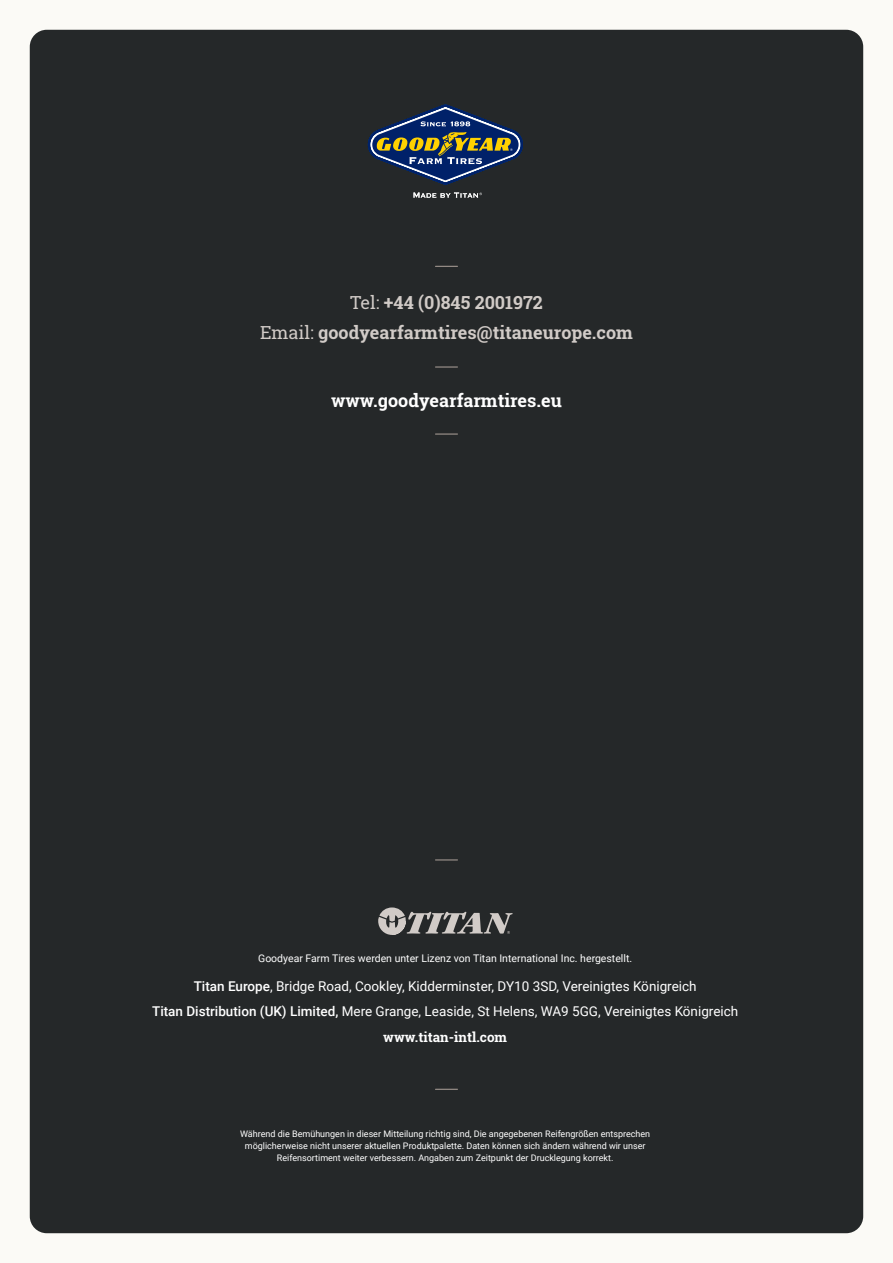
<style>
.page{position:relative;width:893px;height:1263px;background:#fbfaf6}
.page>*{position:absolute;margin:0;border:0;box-sizing:border-box;transform-origin:0 0}
.t1{font:700 18px/29.7px "Roboto Slab";color:#d1cbc7;text-align:center}
.t2{font:700 18px "Roboto Slab";color:#fff}
.t3{font:13.5px/25.2px "Roboto";color:#fff;text-align:center}
.t4{font:700 13.5px "Roboto Slab";color:#fff}
.t5{font:10.5px "Roboto";color:#fff}
.t6{font:9px/12px "Roboto";color:#fff;text-align:center}
.s1{font-weight:400}
.s2{font-weight:500}
</style>
<div class="page">
<div style="left:30px;top:30px;width:833px;height:1203px;background:#252829;border-radius:17px"></div>
<svg style="left:378px;top:907px;width:135px;height:28px"></svg>
<svg style="left:435px;top:859px;width:22px;height:1px"></svg>
<svg style="left:435px;top:1089px;width:22px;height:1px"></svg>
<svg style="left:368px;top:105px;width:155px;height:80px"></svg>
<svg style="left:413px;top:192px;width:69px;height:6px"></svg>
<hr style="left:435px;top:366px;width:22px;height:2px;background:#a79c95">
<hr style="left:435px;top:433px;width:22px;height:2px;background:#a79c95">
<svg style="left:435px;top:266px;width:22px;height:1px"></svg>
<h1 class="t1" style="left:260px;top:287px;width:374px"><span class="s1">Tel:</span> +44 (0)845 2001972<br><span class="s1">Email:</span> goodyearfarmtires@titaneurope.com</h1>
<h1 class="t2" style="left:331px;top:388px;width:232px">www.goodyearfarmtires.eu</h1>
<p class="t5" style="left:258px;top:951px;width:376px">Goodyear Farm Tires werden unter Lizenz von Titan International Inc. hergestellt.</p>
<h2 class="t3" style="left:152px;top:973px;width:588px"><span class="s2">Titan Europe</span>, Bridge Road, Cookley, Kidderminster, DY10 3SD, Vereinigtes Königreich<br><span class="s2">Titan Distribution (UK) Limited,</span> Mere Grange, Leaside, St Helens, WA9 5GG, Vereinigtes Königreich</h2>
<h2 class="t4" style="left:383px;top:1027px;width:125px">www.titan-intl.com</h2>
<p class="t6" style="left:240px;top:1127px;width:412px">Während die Bemühungen in dieser Mitteilung richtig sind, Die angegebenen Reifengrößen entsprechen möglicherweise nicht unserer aktuellen Produktpalette. Daten können sich ändern während wir unser<br>Reifensortiment weiter verbessern. Angaben zum Zeitpunkt der Drucklegung korrekt.</p>
</div>
